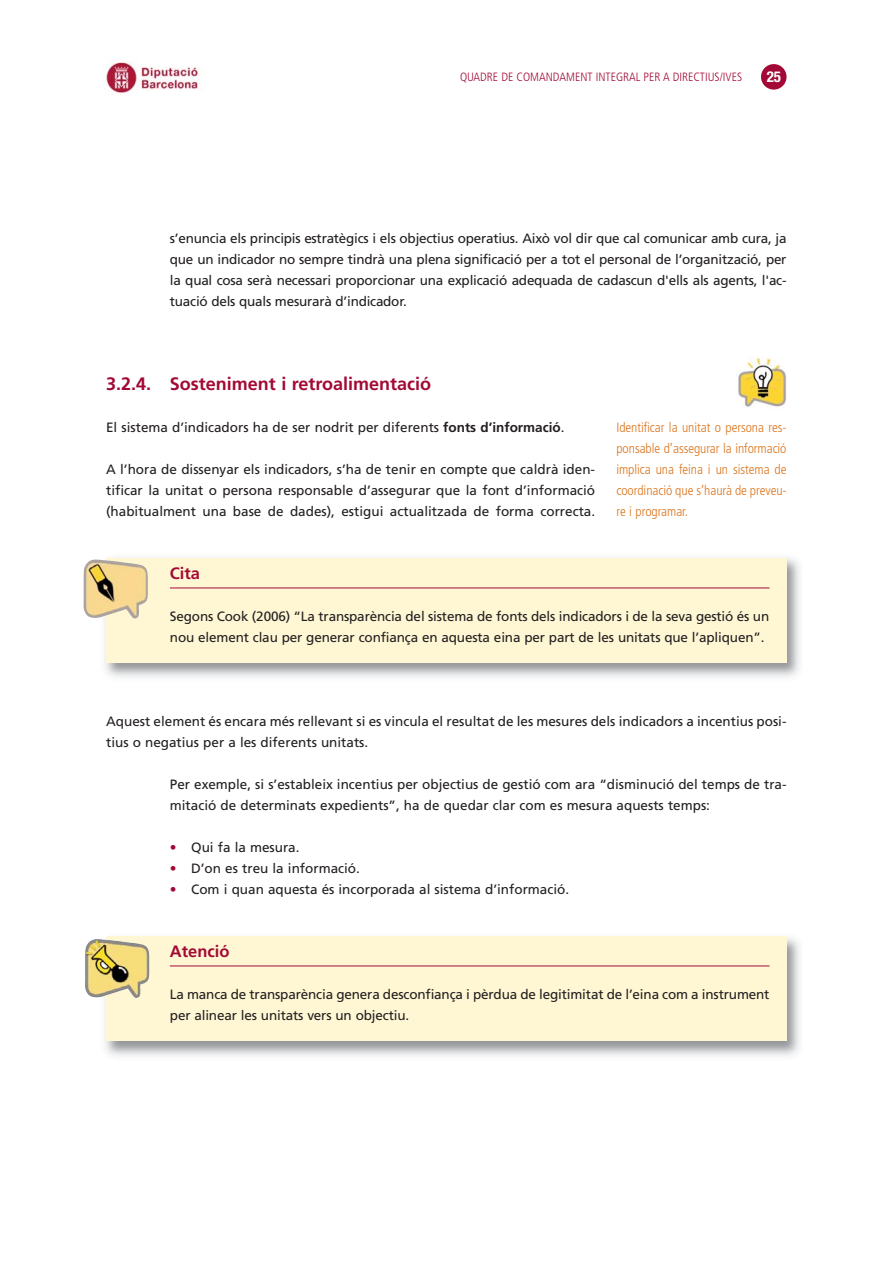
<style>
.page{position:relative;width:893px;height:1263px;background:#fff}
.page>*{position:absolute;margin:0;border:0;box-sizing:border-box;transform-origin:0 0}
.t1{font:700 18px "Frutiger LT Std";color:#a20a35}
.t2{font:700 16.5px "Frutiger LT Std";color:#a20a35}
.t3{font:700 condensed 15px "Helvetica Neue";color:#fff}
.t4{font:13.5px/21px "Frutiger";color:#231f20}
.t5{font:300 condensed 13.5px/21px "Frutiger LT Std";letter-spacing:-.005em;color:#dc751c;text-align:justify}
.t6{font:300 condensed 12px "Frutiger";color:#a20a35}
.s1{font-family:"Frutiger LT Std";font-weight:700}
.s2{color:#a20a35}
</style>
<div class="page">
<img style="left:105px;top:557px;width:695px;height:120px">
<div style="left:106px;top:558px;width:680px;height:105px;background:#fff7d4"></div>
<img style="left:83px;top:559px;width:65px;height:60px">
<img style="left:105px;top:936px;width:695px;height:120px">
<div style="left:106px;top:937px;width:680px;height:104px;background:#fff7d4"></div>
<img style="left:85px;top:939px;width:64px;height:60px">
<img style="left:104px;top:62px;width:102px;height:31px">
<div style="left:761px;top:64px;width:25px;height:26px;background:#a20a35;border-radius:50%"></div>
<hr style="left:170px;top:588px;width:599px;height:1px;background:#a20a35">
<hr style="left:170px;top:966px;width:599px;height:1px;background:#a20a35">
<img style="left:738px;top:357px;width:48px;height:50px">
<p class="t6" style="left:460px;top:72px;width:284px">QUADRE DE COMANDAMENT INTEGRAL PER A DIRECTIUS/IVES</p>
<p class="t3" style="left:767px;top:68px;width:16px">25</p>
<p class="t4" style="left:170px;top:229px;width:618px;text-align:justify">s’enuncia els principis estratègics i els objectius operatius. Això vol dir que cal comunicar amb cura, ja que un indicador no sempre tindrà una plena significació per a tot el personal de l’organització, per la qual cosa serà necessari proporcionar una explicació adequada de cadascun d'ells als agents, l'ac&shy;tuació dels quals mesurarà d’indicador.</p>
<h1 class="t1" style="left:106px;top:377px;width:327px">3.2.4. Sosteniment i retroalimentació</h1>
<p class="t4" style="left:106px;top:418px;width:460px">El sistema d’indicadors ha de ser nodrit per diferents <span class="s1">fonts d’informació</span>.</p>
<p class="t4" style="left:106px;top:460px;width:491px;text-align:justify">A l’hora de dissenyar els indicadors, s’ha de tenir en compte que caldrà iden&shy;tificar la unitat o persona responsable d’assegurar que la font d’informació (habitualment una base de dades), estigui actualitzada de forma correcta.</p>
<p class="t5" style="left:616px;top:418px;width:172px">Identificar la unitat o persona res&shy;ponsable d’assegurar la informació implica una feina i un sistema de coordinació que s’haurà de preveu&shy;re i programar.</p>
<p class="t2" style="left:170px;top:567px;width:32px">Cita</p>
<p class="t4" style="left:170px;top:607px;width:601px">Segons Cook (2006) “La transparència del sistema de fonts dels indicadors i de la seva gestió és un nou element clau per generar confiança en aquesta eina per part de les unitats que l’apliquen”.</p>
<p class="t4" style="left:106px;top:712px;width:682px">Aquest element és encara més rellevant si es vincula el resultat de les mesures dels indicadors a incentius posi&shy;tius o negatius per a les diferents unitats.</p>
<p class="t4" style="left:170px;top:775px;width:618px">Per exemple, si s’estableix incentius per objectius de gestió com ara “disminució del temps de tra&shy;mitació de determinats expedients”, ha de quedar clar com es mesura aquests temps:</p>
<p class="t4" style="left:170px;top:838px;width:131px"><span class="s2">•</span> Qui fa la mesura.</p>
<p class="t4" style="left:170px;top:859px;width:191px"><span class="s2">•</span> D’on es treu la informació.</p>
<p class="t4" style="left:170px;top:880px;width:401px"><span class="s2">•</span> Com i quan aquesta és incorporada al sistema d’informació.</p>
<p class="t2" style="left:170px;top:945px;width:61px">Atenció</p>
<p class="t4" style="left:170px;top:985px;width:601px">La manca de transparència genera desconfiança i pèrdua de legitimitat de l’eina com a instrument per alinear les unitats vers un objectiu.</p>
</div>
